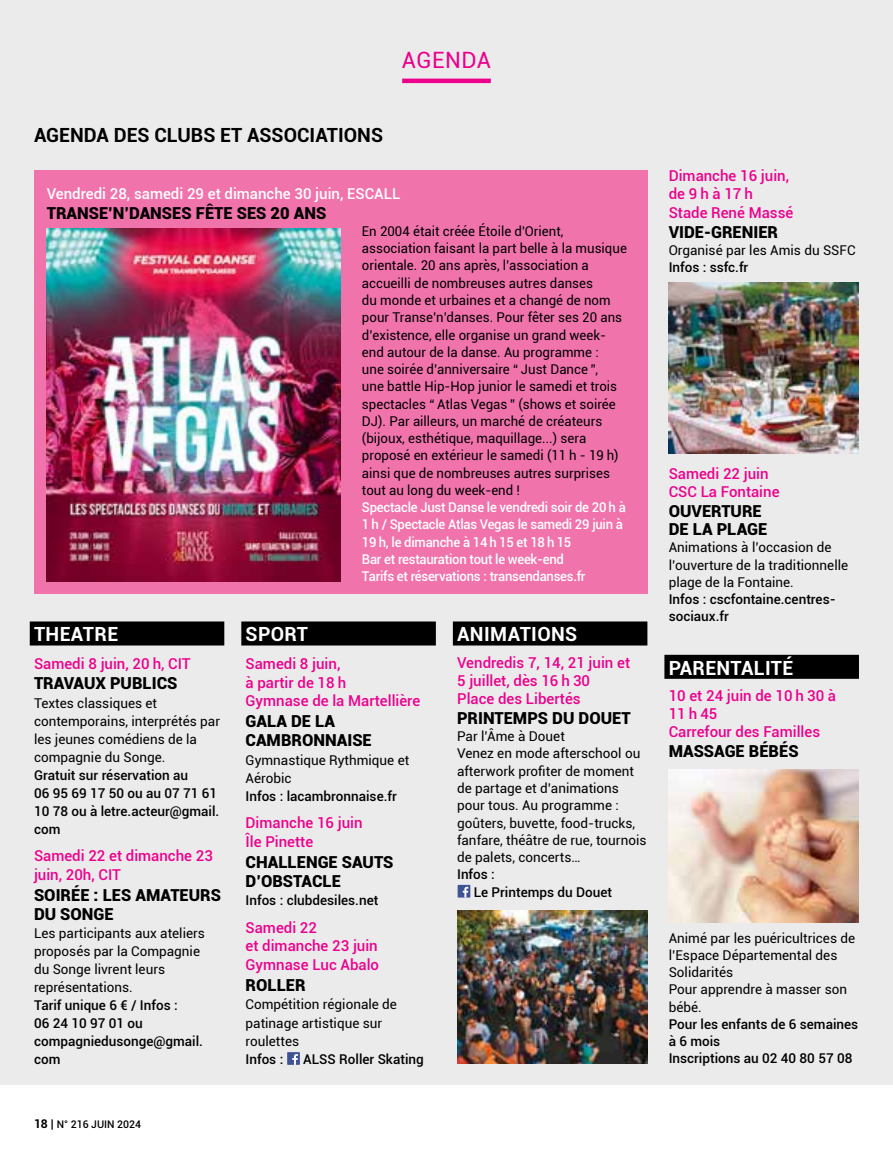
<style>
.page{position:relative;width:893px;height:1149px;background:#fff}
.page>*{position:absolute;margin:0;border:0;box-sizing:border-box;transform-origin:0 0}
.t1{font:22.5px "Roboto";letter-spacing:.02em;color:#ec008c}
.t2{font:700 19.5px "Roboto";letter-spacing:.02em;color:#fff}
.t3{font:700 19.5px "Roboto";color:#000}
.t4{font:900 16.5px/18.9px "Roboto";color:#000}
.t5{font:500 15px/18px "Roboto";color:#ec008c}
.t6{font:500 15px "Roboto";color:#fff}
.t7{font:13.5px/17.2px "Roboto";color:#000}
.t8{font:500 13.5px/18px "Roboto";color:#000}
.t9{font:500 13.5px/17.2px "Roboto";letter-spacing:-.02em;color:#fff}
.t10{font:500 10.5px "Roboto";color:#000}
.s1{font-weight:700;font-size:12px}
.s2{font-size:12px}
</style>
<div class="page">
<div style="left:0;top:0;width:893px;height:1084px;background:#ebebec"></div>
<hr style="left:402px;top:79px;width:89px;height:4px;background:#ec008c">
<div style="left:30px;top:621px;width:194px;height:24px;background:#000"></div>
<div style="left:241px;top:621px;width:195px;height:24px;background:#000"></div>
<svg style="left:287px;top:1051px;width:13px;height:13px"></svg>
<svg style="left:292px;top:1053px;width:6px;height:11px"></svg>
<div style="left:453px;top:621px;width:194px;height:24px;background:#000"></div>
<div style="left:458px;top:884px;width:12px;height:13px;background:#3e5294"></div>
<svg style="left:463px;top:886px;width:5px;height:11px"></svg>
<div style="left:664px;top:654px;width:195px;height:24px;background:#000"></div>
<div style="left:34px;top:170px;width:613px;height:423px;background:#f173ac"></div>
<img style="left:47px;top:228px;width:294px;height:353px">
<img style="left:457px;top:910px;width:190px;height:153px">
<img style="left:669px;top:769px;width:190px;height:153px">
<img style="left:669px;top:283px;width:190px;height:170px">
<h1 class="t1" style="left:402px;top:44px;width:91px">AGENDA</h1>
<h2 class="t3" style="left:34px;top:121px;width:351px">AGENDA DES CLUBS ET ASSOCIATIONS</h2>
<p class="t6" style="left:47px;top:182px;width:355px">Vendredi 28, samedi 29 et dimanche 30 juin, ESCALL</p>
<p class="t4" style="left:47px;top:202px;width:281px">TRANSE’N’DANSES FÊTE SES 20 ANS</p>
<p class="t7" style="left:362px;top:222px;width:266px">En 2004 était créée Étoile d'Orient, association faisant la part belle à la musique orientale. 20 ans après, l’association a accueilli de nombreuses autres danses<br>du monde et urbaines et a changé de nom pour Transe’n’danses. Pour fêter ses 20 ans d’existence, elle organise un grand week&shy;end autour de la danse. Au programme :<br>une soirée d’anniversaire “ Just Dance ”,<br>une battle Hip-Hop junior le samedi et trois spectacles “ Atlas Vegas ” (shows et soirée DJ). Par ailleurs, un marché de créateurs (bijoux, esthétique, maquillage...) sera proposé en extérieur le samedi (11 h - 19 h) ainsi que de nombreuses autres surprises tout au long du week-end !</p>
<p class="t9" style="left:362px;top:498px;width:265px">Spectacle Just Danse le vendredi soir de 20 h à 1 h / Spectacle Atlas Vegas le samedi 29 juin à 19 h, le dimanche à 14 h 15 et 18 h 15<br>Bar et restauration tout le week-end<br>Tarifs et réservations : transendanses.fr</p>
<h2 class="t2" style="left:34px;top:620px;width:86px">THEATRE</h2>
<p class="t5" style="left:34px;top:653px;width:158px">Samedi 8 juin, 20 h, CIT</p>
<p class="t4" style="left:34px;top:673px;width:145px">TRAVAUX PUBLICS</p>
<p class="t7" style="left:34px;top:693px;width:188px;line-height:18px">Textes classiques et contemporains, interprétés par les jeunes comédiens de la compagnie du Songe.</p>
<p class="t8" style="left:34px;top:765px;width:187px">Gratuit sur réservation au<br>06 95 69 17 50 ou au 07 71 61<br>10 78 ou à letre.acteur@gmail. com</p>
<p class="t5" style="left:34px;top:845px;width:180px;line-height:18.8px">Samedi 22 et dimanche 23 juin, 20h, CIT</p>
<p class="t4" style="left:34px;top:884px;width:189px">SOIRÉE : LES AMATEURS<br>DU SONGE</p>
<p class="t7" style="left:34px;top:923px;width:172px;line-height:18px">Les participants aux ateliers proposés par la Compagnie du Songe livrent leurs représentations.</p>
<p class="t8" style="left:34px;top:995px;width:171px">Tarif unique 6 € / Infos :<br>06 24 10 97 01 ou compagniedusonge@gmail. com</p>
<p class="t10" style="left:34px;top:1116px;width:109px"><span class="s1">18</span> <span class="s2">|</span> N° 216 JUIN 2024</p>
<h2 class="t2" style="left:246px;top:620px;width:64px">SPORT</h2>
<p class="t5" style="left:246px;top:653px;width:176px;line-height:18.9px">Samedi 8 juin,<br>à partir de 18 h<br>Gymnase de la Martellière</p>
<p class="t4" style="left:246px;top:711px;width:128px">GALA DE LA<br>CAMBRONNAISE</p>
<p class="t7" style="left:246px;top:749px;width:165px;line-height:18.1px">Gymnastique Rythmique et<br>Aérobic</p>
<p class="t8" style="left:246px;top:786px;width:153px">Infos : lacambronnaise.fr</p>
<p class="t5" style="left:246px;top:812px;width:119px;line-height:18.9px">Dimanche 16 juin<br>Île Pinette</p>
<p class="t4" style="left:246px;top:851px;width:149px">CHALLENGE SAUTS<br>D’OBSTACLE</p>
<p class="t8" style="left:246px;top:890px;width:134px">Infos : clubdesiles.net</p>
<p class="t5" style="left:246px;top:916px;width:135px;line-height:18.9px">Samedi 22<br>et dimanche 23 juin<br>Gymnase Luc Abalo</p>
<p class="t4" style="left:246px;top:974px;width:62px">ROLLER</p>
<p class="t7" style="left:246px;top:994px;width:153px;line-height:18.1px">Compétition régionale de patinage artistique sur roulettes</p>
<p class="t8" style="left:246px;top:1049px;width:39px">Infos :</p>
<p class="t8" style="left:303px;top:1049px;width:122px">ALSS Roller Skating</p>
<h2 class="t2" style="left:457px;top:620px;width:122px">ANIMATIONS</h2>
<p class="t5" style="left:457px;top:652px;width:175px">Vendredis 7, 14, 21 juin et<br>5 juillet, dès 16 h 30<br>Place des Libertés</p>
<p class="t4" style="left:457px;top:707px;width:175px">PRINTEMPS DU DOUET</p>
<p class="t7" style="left:457px;top:727px;width:191px">Par l’Âme à Douet<br>Venez en mode afterschool ou afterwork profiter de moment de partage et d’animations pour tous. Au programme : goûters, buvette, food-trucks, fanfare, théâtre de rue, tournois de palets, concerts…</p>
<p class="t8" style="left:474px;top:865px;width:140px;line-height:17.2px;text-indent:-17px">Infos :<br>Le Printemps du Douet</p>
<p class="t5" style="left:669px;top:166px;width:126px">Dimanche 16 juin, de 9 h à 17 h<br>Stade René Massé</p>
<p class="t4" style="left:669px;top:221px;width:111px">VIDE-GRENIER</p>
<p class="t7" style="left:669px;top:241px;width:188px">Organisé par les Amis du SSFC</p>
<p class="t8" style="left:669px;top:258px;width:81px">Infos : ssfc.fr</p>
<p class="t5" style="left:669px;top:464px;width:112px">Samedi 22 juin<br>CSC La Fontaine</p>
<p class="t4" style="left:669px;top:501px;width:100px;line-height:18px">OUVERTURE<br>DE LA PLAGE</p>
<p class="t7" style="left:669px;top:538px;width:181px">Animations à l’occasion de l’ouverture de la traditionnelle plage de la Fontaine.</p>
<p class="t8" style="left:669px;top:590px;width:169px;line-height:17.2px">Infos : cscfontaine.centres&shy;sociaux.fr</p>
<h2 class="t2" style="left:669px;top:653px;width:126px">PARENTALITÉ</h2>
<p class="t5" style="left:669px;top:686px;width:169px">10 et 24 juin de 10 h 30 à<br>11 h 45<br>Carrefour des Familles</p>
<p class="t4" style="left:669px;top:741px;width:131px">MASSAGE BÉBÉS</p>
<p class="t7" style="left:669px;top:928px;width:188px">Animé par les puéricultrices de l’Espace Départemental des<br>Solidarités<br>Pour apprendre à masser son bébé.</p>
<p class="t8" style="left:669px;top:1014px;width:191px;line-height:17.2px">Pour les enfants de 6 semaines à 6 mois<br>Inscriptions au 02 40 80 57 08</p>
</div>
